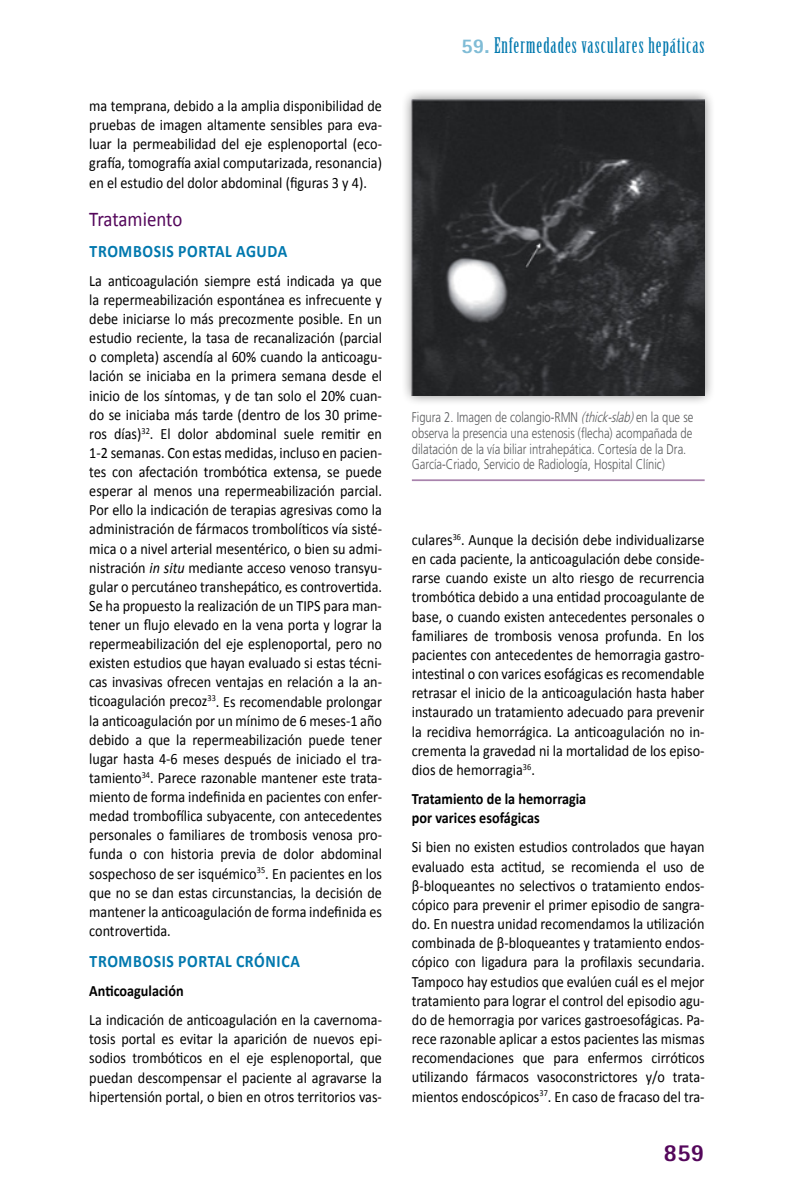
<style>
.page{position:relative;width:794px;height:1191px;background:#fff}
.page>*{position:absolute;margin:0;border:0;box-sizing:border-box;transform-origin:0 0}
.t1{font:800 24.5px "Rotis Sans Serif";color:#54075b}
.t2{font:21px "Birch Std";letter-spacing:.05em;color:#0078ae}
.t3{font:21px "Calibri";letter-spacing:-.01em;color:#54075b;scale:.9 1}
.t4{font:700 17.5px "Calibri";letter-spacing:.04em;color:#0078ae;scale:.9 1}
.t5{font:15.75px/19.1px "Calibri";color:#000;text-align:justify;scale:.9 1}
.t6{font:700 15.75px/19.2px "Calibri";color:#000;scale:.9 1}
.t7{font:300 14px/15.8px "Frutiger";color:#58595b;scale:.8 1}
.s1{font-style:italic}
.s2{font-family:"Rotis Sans Serif";font-weight:800;color:#80bcd6}
</style>
<div class="page">
<hr style="left:412px;top:479px;width:292px;height:2px;background:#a983ad">
<div style="left:400px;top:88px;width:316px;height:318px;background:#000;opacity:.5"></div>
<img style="left:412px;top:99px;width:292px;height:296px">
<p class="t5" style="left:89px;top:96px;width:327px">ma temprana, debido a la amplia disponibilidad de pruebas de imagen altamente sensibles para eva&shy;luar la permeabilidad del eje esplenoportal (eco&shy;grafía, tomografía axial computarizada, resonancia) en el estudio del dolor abdominal (figuras 3 y 4).</p>
<h2 class="t3" style="left:89px;top:205px;width:105px">Tratamiento</h2>
<p class="t4" style="left:90px;top:240px;width:219px">Trombosis portal aguda</p>
<p class="t5" style="left:89px;top:271px;width:327px">La anticoagulación siempre está indicada ya que la repermeabilización espontánea es infrecuente y debe iniciarse lo más precozmente posible. En un estudio reciente, la tasa de recanalización (parcial o completa) ascendía al 60% cuando la anticoagu&shy;lación se iniciaba en la primera semana desde el inicio de los síntomas, y de tan solo el 20% cuan&shy;do se iniciaba más tarde (dentro de los 30 prime&shy;ros días)<sup>32</sup>. El dolor abdominal suele remitir en 1-2 semanas. Con estas medidas, incluso en pacien&shy;tes con afectación trombótica extensa, se puede esperar al menos una repermeabilización parcial.<br>Por ello la indicación de terapias agresivas como la administración de fármacos trombolíticos vía sisté&shy;mica o a nivel arterial mesentérico, o bien su admi&shy;nistración <span class="s1">in situ</span> mediante acceso venoso transyu&shy;gular o percutáneo transhepático, es controvertida.<br>Se ha propuesto la realización de un TIPS para man&shy;tener un flujo elevado en la vena porta y lograr la repermeabilización del eje esplenoportal, pero no existen estudios que hayan evaluado si estas técni&shy;cas invasivas ofrecen ventajas en relación a la an&shy;ticoagulación precoz<sup>33</sup>. Es recomendable prolongar la anticoagulación por un mínimo de 6 meses-1 año debido a que la repermeabilización puede tener lugar hasta 4-6 meses después de iniciado el tra&shy;tamiento<sup>34</sup>. Parece razonable mantener este trata&shy;miento de forma indefinida en pacientes con enfer&shy;medad trombofílica subyacente, con antecedentes personales o familiares de trombosis venosa pro&shy;funda o con historia previa de dolor abdominal sospechoso de ser isquémico<sup>35</sup>. En pacientes en los que no se dan estas circunstancias, la decisión de mantener la anticoagulación de forma indefinida es controvertida.</p>
<p class="t4" style="left:90px;top:950px;width:233px">Trombosis portal crónica</p>
<p class="t6" style="left:89px;top:981px;width:106px">Anticoagulación</p>
<p class="t5" style="left:89px;top:1010px;width:327px">La indicación de anticoagulación en la cavernoma&shy;tosis portal es evitar la aparición de nuevos epi&shy;sodios trombóticos en el eje esplenoportal, que puedan descompensar el paciente al agravarse la hipertensión portal, o bien en otros territorios vas-</p>
<h2 class="t2" style="left:461px;top:33px;width:245px"><span class="s2">59.</span> Enfermedades vasculares hepáticas</h2>
<p class="t7" style="left:412px;top:409px;width:353px">Figura 2. Imagen de colangio-RMN <span class="s1">(thick-slab)</span>en la que se observa la presencia una estenosis (flecha) acompañada de dilatación de la vía biliar intrahepática. Cortesía de la Dra.<br>García-Criado, Servicio de Radiología, Hospital Clínic)</p>
<p class="t5" style="left:412px;top:530px;width:327px">culares<sup>36</sup>. Aunque la decisión debe individualizarse en cada paciente, la anticoagulación debe conside&shy;rarse cuando existe un alto riesgo de recurrencia trombótica debido a una entidad procoagulante de base, o cuando existen antecedentes personales o familiares de trombosis venosa profunda. En los pacientes con antecedentes de hemorragia gastro&shy;intestinal o con varices esofágicas es recomendable retrasar el inicio de la anticoagulación hasta haber instaurado un tratamiento adecuado para prevenir la recidiva hemorrágica. La anticoagulación no in&shy;crementa la gravedad ni la mortalidad de los episo&shy;dios de hemorragia<sup>36</sup>.</p>
<p class="t6" style="left:412px;top:789px;width:195px">Tratamiento de la hemorragia por varices esofágicas</p>
<p class="t5" style="left:412px;top:837px;width:327px">Si bien no existen estudios controlados que hayan evaluado esta actitud, se recomienda el uso de β-bloqueantes no selectivos o tratamiento endos&shy;cópico para prevenir el primer episodio de sangra&shy;do. En nuestra unidad recomendamos la utilización combinada de β-bloqueantes y tratamiento endos&shy;cópico con ligadura para la profilaxis secundaria.<br>Tampoco hay estudios que evalúen cuál es el mejor tratamiento para lograr el control del episodio agu&shy;do de hemorragia por varices gastroesofágicas. Pa&shy;rece razonable aplicar a estos pacientes las mismas recomendaciones que para enfermos cirróticos utilizando fármacos vasoconstrictores y/o trata&shy;mientos endoscópicos<sup>37</sup>. En caso de fracaso del tra-</p>
<h1 class="t1" style="left:663px;top:1136px;width:42px">859</h1>
</div>
